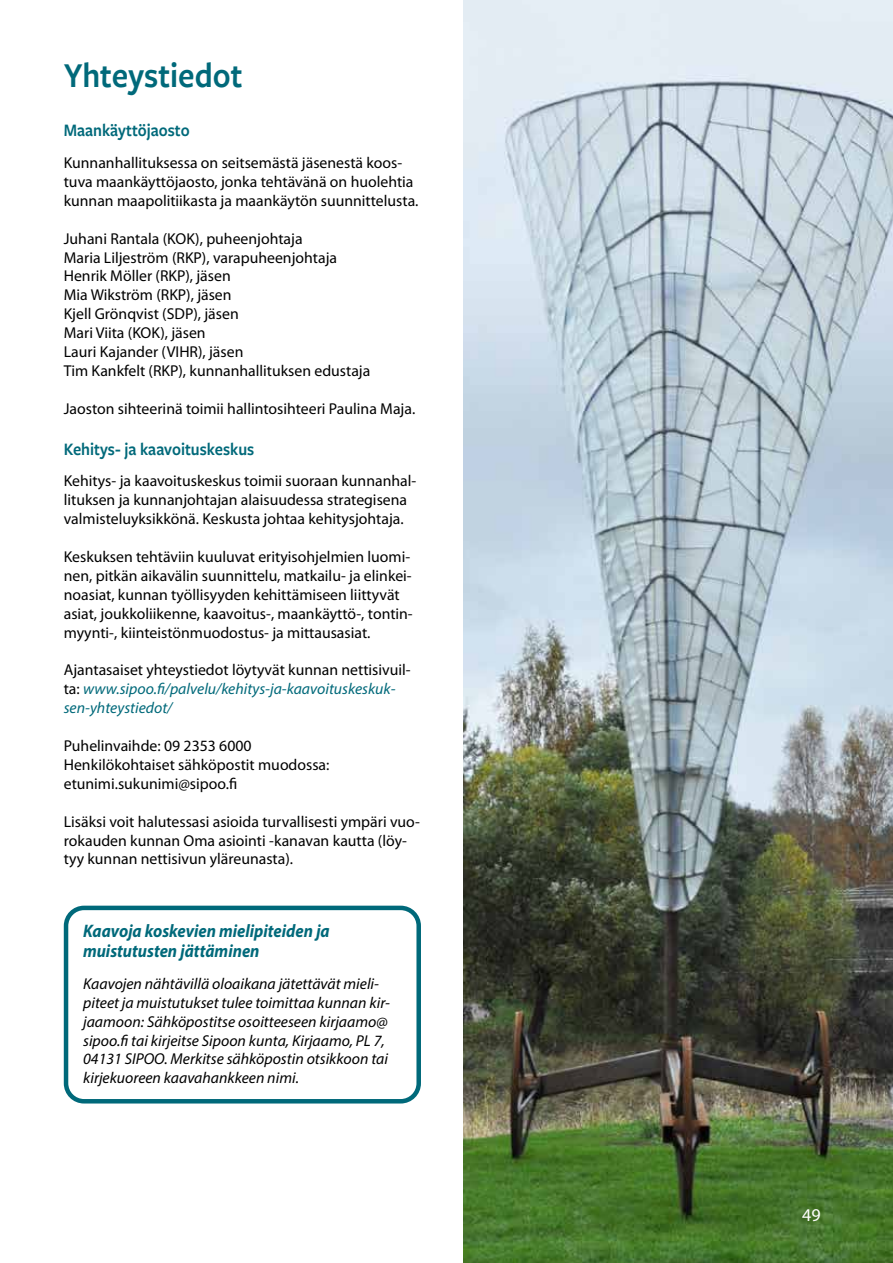
<style>
.page{position:relative;width:893px;height:1263px;background:#fff}
.page>*{position:absolute;margin:0;border:0;box-sizing:border-box;transform-origin:0 0}
.t1{font:600 36.3px "Freight Sans Pro";color:#00697a;scale:.91 1}
.t2{font:italic 700 18.15px/19.8px "Myriad Pro";color:#00697a;scale:.91 1}
.t3{font:600 18.15px "Freight Sans Pro";color:#00697a;scale:.91 1}
.t4{font:18px "Myriad Pro";color:#fff}
.t5{font:15.75px/18.9px "Myriad Pro";color:#000}
.t6{font:italic 15.75px/18.9px "Myriad Pro";color:#000}
.t7{font:italic 15.75px/18.9px "Myriad Pro";color:#00697a}
.s1{font-style:normal;color:#000}
</style>
<div class="page">
<img style="left:463px;top:0;width:430px;height:1263px">
<div style="left:64px;top:906px;width:357px;height:197px;border:4px solid #00697a;border-radius:18px"></div>
<h1 class="t1" style="left:64px;top:50px;width:198px">Yhteystiedot</h1>
<p class="t3" style="left:64px;top:118px;width:140px">Maankäyttöjaosto</p>
<p class="t5" style="left:64px;top:153px;width:356px">Kunnanhallituksessa on seitsemästä jäsenestä koos&shy;tuva maankäyttöjaosto, jonka tehtävänä on huolehtia kunnan maapolitiikasta ja maankäytön suunnittelusta.</p>
<p class="t5" style="left:64px;top:229px;width:308px">Juhani Rantala (KOK), puheenjohtaja<br>Maria Liljeström (RKP), varapuheenjohtaja Henrik Möller (RKP), jäsen<br>Mia Wikström (RKP), jäsen<br>Kjell Grönqvist (SDP), jäsen<br>Mari Viita (KOK), jäsen<br>Lauri Kajander (VIHR), jäsen<br>Tim Kankfelt (RKP), kunnanhallituksen edustaja</p>
<p class="t5" style="left:64px;top:399px;width:353px">Jaoston sihteerinä toimii hallintosihteeri Paulina Maja.</p>
<p class="t3" style="left:64px;top:436px;width:211px">Kehitys- ja kaavoituskeskus</p>
<p class="t5" style="left:64px;top:471px;width:354px">Kehitys- ja kaavoituskeskus toimii suoraan kunnanhal&shy;lituksen ja kunnanjohtajan alaisuudessa strategisena valmisteluyksikkönä. Keskusta johtaa kehitysjohtaja.</p>
<p class="t5" style="left:64px;top:547px;width:351px">Keskuksen tehtäviin kuuluvat erityisohjelmien luomi&shy;nen, pitkän aikavälin suunnittelu, matkailu- ja elinkei&shy;noasiat, kunnan työllisyyden kehittämiseen liittyvät asiat, joukkoliikenne, kaavoitus-, maankäyttö-, tontin&shy;myynti-, kiinteistönmuodostus- ja mittausasiat.</p>
<p class="t7" style="left:64px;top:660px;width:348px"><span class="s1">Ajantasaiset yhteystiedot löytyvät kunnan nettisivuil&shy;ta:</span> www.sipoo.fi/palvelu/kehitys-ja-kaavoituskeskuk&shy;sen-yhteystiedot/</p>
<p class="t5" style="left:64px;top:736px;width:267px">Puhelinvaihde: 09 2353 6000<br>Henkilökohtaiset sähköpostit muodossa: etunimi.sukunimi@sipoo.fi</p>
<p class="t5" style="left:64px;top:812px;width:358px">Lisäksi voit halutessasi asioida turvallisesti ympäri vuo&shy;rokauden kunnan Oma asiointi -kanavan kautta (löy&shy;tyy kunnan nettisivun yläreunasta).</p>
<p class="t2" style="left:83px;top:921px;width:272px">Kaavoja koskevien mielipiteiden ja muistutusten jättäminen</p>
<p class="t6" style="left:83px;top:974px;width:308px">Kaavojen nähtävillä oloaikana jätettävät mieli&shy;piteet ja muistutukset tulee toimittaa kunnan kir&shy;jaamoon: Sähköpostitse osoitteeseen kirjaamo@ sipoo.fi tai kirjeitse Sipoon kunta, Kirjaamo, PL 7, 04131 SIPOO. Merkitse sähköpostin otsikkoon tai kirjekuoreen kaavahankkeen nimi.</p>
<p class="t4" style="left:802px;top:1203px;width:20px">49</p>
</div>
